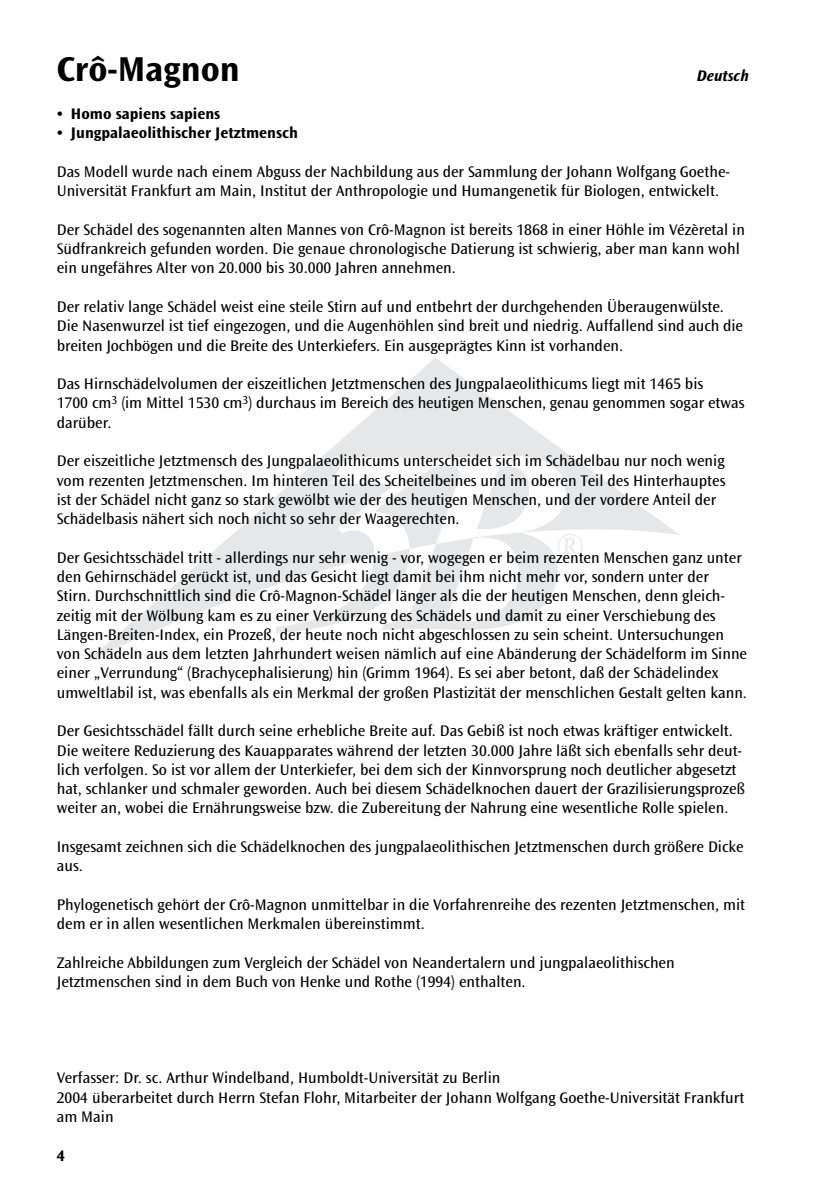
<style>
.page{position:relative;width:836px;height:1191px;background:#fff}
.page>*{position:absolute;margin:0;border:0;box-sizing:border-box;transform-origin:0 0}
.t1{font:36.2px "Perpetua";color:#e6e7e8}
.t2{font:700 36px "Ocean Sans Std";color:#000}
.t3{font:16px/19.2px "Ocean Sans Std";color:#000}
.t4{font:700 16px "Ocean Sans Std";color:#000}
.t5{font:italic 700 16px "Ocean Sans Std";color:#000}
</style>
<div class="page">
<svg style="left:84px;top:358px;width:595px;height:306px"></svg>
<svg style="left:276px;top:456px;width:289px;height:177px"></svg>
<h2 class="t2" style="left:57px;top:49px;width:184px">Crô-Magnon</h2>
<p class="t5" style="left:696px;top:66px;width:53px">Deutsch</p>
<p class="t4" style="left:57px;top:105px;width:165px">• Homo sapiens sapiens</p>
<p class="t4" style="left:57px;top:124px;width:242px">• Jungpalaeolithischer Jetztmensch</p>
<p class="t3" style="left:57px;top:162px;width:674px">Das Modell wurde nach einem Abguss der Nachbildung aus der Sammlung der Johann Wolfgang Goethe-<br>Universität Frankfurt am Main, Institut der Anthropologie und Humangenetik für Biologen, entwickelt.</p>
<p class="t3" style="left:57px;top:220px;width:689px">Der Schädel des sogenannten alten Mannes von Crô-Magnon ist bereits 1868 in einer Höhle im Vézèretal in<br>Südfrankreich gefunden worden. Die genaue chronologische Datierung ist schwierig, aber man kann wohl ein ungefähres Alter von 20.000 bis 30.000 Jahren annehmen.</p>
<p class="t3" style="left:57px;top:297px;width:687px">Der relativ lange Schädel weist eine steile Stirn auf und entbehrt der durchgehenden Überaugenwülste.<br>Die Nasenwurzel ist tief eingezogen, und die Augenhöhlen sind breit und niedrig. Auffallend sind auch die breiten Jochbögen und die Breite des Unterkiefers. Ein ausgeprägtes Kinn ist vorhanden.</p>
<p class="t3" style="left:57px;top:374px;width:689px">Das Hirnschädelvolumen der eiszeitlichen Jetztmenschen des Jungpalaeolithicums liegt mit 1465 bis<br>1700 cm<sup>3</sup> (im Mittel 1530 cm<sup>3</sup>) durchaus im Bereich des heutigen Menschen, genau genommen sogar etwas darüber.</p>
<p class="t3" style="left:57px;top:451px;width:669px">Der eiszeitliche Jetztmensch des Jungpalaeolithicums unterscheidet sich im Schädelbau nur noch wenig vom rezenten Jetztmenschen. Im hinteren Teil des Scheitelbeines und im oberen Teil des Hinterhauptes ist der Schädel nicht ganz so stark gewölbt wie der des heutigen Menschen, und der vordere Anteil der Schädelbasis nähert sich noch nicht so sehr der Waagerechten.</p>
<p class="t3" style="left:57px;top:548px;width:691px">Der Gesichtsschädel tritt - allerdings nur sehr wenig - vor, wogegen er beim rezenten Menschen ganz unter den Gehirnschädel gerückt ist, und das Gesicht liegt damit bei ihm nicht mehr vor, sondern unter der<br>Stirn. Durchschnittlich sind die Crô-Magnon-Schädel länger als die der heutigen Menschen, denn gleich&shy;zeitig mit der Wölbung kam es zu einer Verkürzung des Schädels und damit zu einer Verschiebung des Längen-Breiten-Index, ein Prozeß, der heute noch nicht abgeschlossen zu sein scheint. Untersuchungen von Schädeln aus dem letzten Jahrhundert weisen nämlich auf eine Abänderung der Schädelform im Sinne einer „Verrundung“ (Brachycephalisierung) hin (Grimm 1964). Es sei aber betont, daß der Schädelindex umweltlabil ist, was ebenfalls als ein Merkmal der großen Plastizität der menschlichen Gestalt gelten kann.</p>
<p class="t3" style="left:57px;top:721px;width:689px">Der Gesichtsschädel fällt durch seine erhebliche Breite auf. Das Gebiß ist noch etwas kräftiger entwickelt.<br>Die weitere Reduzierung des Kauapparates während der letzten 30.000 Jahre läßt sich ebenfalls sehr deut&shy;lich verfolgen. So ist vor allem der Unterkiefer, bei dem sich der Kinnvorsprung noch deutlicher abgesetzt hat, schlanker und schmaler geworden. Auch bei diesem Schädelknochen dauert der Grazilisierungsprozeß weiter an, wobei die Ernährungsweise bzw. die Zubereitung der Nahrung eine wesentliche Rolle spielen.</p>
<p class="t3" style="left:57px;top:837px;width:687px">Insgesamt zeichnen sich die Schädelknochen des jungpalaeolithischen Jetztmenschen durch größere Dicke aus.</p>
<p class="t3" style="left:57px;top:895px;width:689px">Phylogenetisch gehört der Crô-Magnon unmittelbar in die Vorfahrenreihe des rezenten Jetztmenschen, mit dem er in allen wesentlichen Merkmalen übereinstimmt.</p>
<p class="t3" style="left:57px;top:953px;width:619px">Zahlreiche Abbildungen zum Vergleich der Schädel von Neandertalern und jungpalaeolithischen<br>Jetztmenschen sind in dem Buch von Henke und Rothe (1994) enthalten.</p>
<h1 class="t1" style="left:556px;top:529px;width:29px">®</h1>
<p class="t3" style="left:57px;top:1068px;width:688px">Verfasser: Dr. sc. Arthur Windelband, Humboldt-Universität zu Berlin<br>2004 überarbeitet durch Herrn Stefan Flohr, Mitarbeiter der Johann Wolfgang Goethe-Universität Frankfurt am Main</p>
<p class="t4" style="left:57px;top:1146px;width:10px">4</p>
</div>
